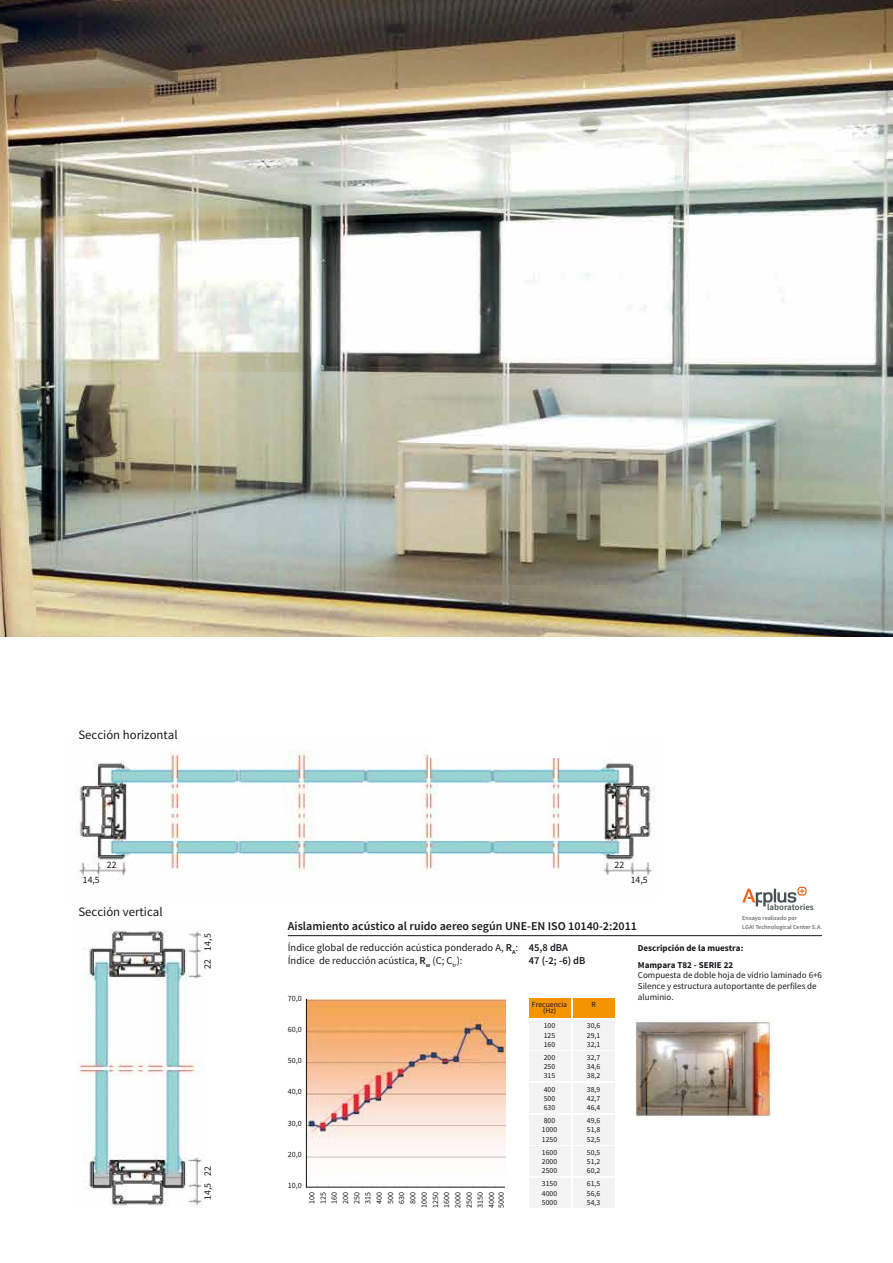
<style>
.page{position:relative;width:893px;height:1263px;background:#fff}
.page>*{position:absolute;margin:0;border:0;box-sizing:border-box;transform-origin:0 0}
.t1{font:12.75px "Source Sans Pro";color:#1a171c}
.t2{font:600 12px "Source Sans Pro";color:#1a171c}
.t3{font:10.5px "Source Sans Pro";color:#1a171c}
.t4{font:600 10.5px "Source Sans Pro";color:#1a171c}
.t5{font:9.75px "Source Sans Pro";color:#1a171c}
.t6{font:9px/10.8px "Source Sans Pro";color:#1a171c}
.t7{font:700 9px/16.8px "Source Sans Pro";color:#1a171c}
.t8{font:600 8.85px "Source Sans Pro";color:#455050}
.t9{font:7.95px/11.2px "Source Sans Pro";color:#1a171c;text-align:center}
.t10{font:7.65px/9.3px "Source Sans Pro";color:#1a171c;text-align:justify}
.t11{font:600 6.15px/9.3px "Source Sans Pro";color:#707172}
.t12{font:600 6.15px "Source Sans Pro";color:#1a171c}
.s1{font-weight:600}
</style>
<div class="page">
<img style="left:75px;top:750px;width:580px;height:130px">
<div style="left:429px;top:739px;width:184px;height:19px;background:#fff"></div>
<img style="left:0;top:0;width:893px;height:636px">
<svg style="left:742px;top:887px;width:65px;height:19px"></svg>
<hr style="left:288px;top:935px;width:534px;height:1px;background:#1a171c">
<img style="left:77px;top:930px;width:127px;height:277px">
<div style="left:529px;top:998px;width:41px;height:20px;background:#f39400"></div>
<div style="left:529px;top:1020px;width:41px;height:29px;background:#f3f3f3"></div>
<div style="left:529px;top:1051px;width:41px;height:30px;background:#f3f3f3"></div>
<div style="left:529px;top:1083px;width:41px;height:30px;background:#f3f3f3"></div>
<div style="left:529px;top:1115px;width:41px;height:29px;background:#f3f3f3"></div>
<div style="left:529px;top:1146px;width:41px;height:30px;background:#f3f3f3"></div>
<div style="left:529px;top:1178px;width:41px;height:29px;background:#f3f3f3"></div>
<div style="left:573px;top:998px;width:41px;height:20px;background:#f39400"></div>
<div style="left:573px;top:1020px;width:41px;height:29px;background:#f3f3f3"></div>
<div style="left:573px;top:1051px;width:41px;height:30px;background:#f3f3f3"></div>
<div style="left:573px;top:1083px;width:41px;height:30px;background:#f3f3f3"></div>
<div style="left:573px;top:1115px;width:41px;height:29px;background:#f3f3f3"></div>
<div style="left:573px;top:1146px;width:41px;height:30px;background:#f3f3f3"></div>
<div style="left:573px;top:1178px;width:41px;height:29px;background:#f3f3f3"></div>
<img style="left:635px;top:1020px;width:137px;height:98px">
<svg style="left:306px;top:999px;width:199px;height:189px"></svg>
<h1 class="t1" style="left:78px;top:727px;width:101px">Sección horizontal</h1>
<p class="t5" style="left:107px;top:859px;width:11px">22</p>
<p class="t5" style="left:615px;top:859px;width:11px">22</p>
<p class="t5" style="left:83px;top:873px;width:18px">14,5</p>
<p class="t5" style="left:631px;top:873px;width:18px">14,5</p>
<h1 class="t1" style="left:78px;top:904px;width:86px">Sección vertical</h1>
<p class="t5" style="left:202px;top:950px;width:18px;rotate:-90deg">14,5</p>
<p class="t5" style="left:202px;top:969px;width:11px;rotate:-90deg">22</p>
<p class="t5" style="left:202px;top:1175px;width:11px;rotate:-90deg">22</p>
<p class="t5" style="left:202px;top:1200px;width:18px;rotate:-90deg">14,5</p>
<h2 class="t2" style="left:288px;top:918px;width:351px">Aislamiento acústico al ruido aereo según UNE-EN ISO 10140-2:2011</h2>
<p class="t8" style="left:767px;top:901px;width:48px">laboratories</p>
<p class="t11" style="left:742px;top:913px;width:81px">Ensayo realizado por<br>LGAI Technological Center S.A.</p>
<h3 class="t3" style="left:288px;top:941px;width:226px">Índice global de reducción acústica ponderado A, <span class="s1">R</span></h3>
<h3 class="t4" style="left:529px;top:940px;width:41px">45,8 dBA</h3>
<p class="t12" style="left:512px;top:948px;width:8px">A<sup>:</sup></p>
<h3 class="t3" style="left:288px;top:954px;width:176px">Índice de reducción acústica, <span class="s1">R</span><sub>w</sub> (C; C<sub>tr</sub>):</h3>
<h3 class="t4" style="left:529px;top:953px;width:58px">47 (-2; -6) dB</h3>
<p class="t9" style="left:288px;top:992px;width:15px">70,0</p>
<p class="t9" style="left:288px;top:1024px;width:15px">60,0</p>
<p class="t9" style="left:288px;top:1055px;width:15px">50,0</p>
<p class="t9" style="left:288px;top:1086px;width:15px">40,0</p>
<p class="t9" style="left:288px;top:1117px;width:15px">30,0</p>
<p class="t9" style="left:288px;top:1148px;width:15px">20,0</p>
<p class="t9" style="left:288px;top:1180px;width:15px">10,0</p>
<p class="t9" style="left:306px;top:1207px;width:17px;rotate:-90deg">100<br>125<br>160<br>200<br>250<br>315<br>400<br>500<br>630<br>800<br>1000<br>1250<br>1600<br>2000<br>2500<br>3150<br>4000</p>
<p class="t9" style="left:496px;top:1207px;width:17px;rotate:-90deg">5000</p>
<p class="t10" style="left:532px;top:1001px;width:37px;line-height:6.6px;text-align:center">Frecuencia (Hz)</p>
<p class="t10" style="left:544px;top:1021px;width:13px">100<br>125<br>160</p>
<p class="t10" style="left:544px;top:1053px;width:13px">200<br>250<br>315</p>
<p class="t10" style="left:544px;top:1084px;width:13px">400<br>500<br>630</p>
<p class="t10" style="left:542px;top:1116px;width:17px;text-align:left">800<br>1000<br>1250</p>
<p class="t10" style="left:542px;top:1148px;width:17px">1600<br>2000<br>2500</p>
<p class="t10" style="left:542px;top:1179px;width:17px">3150<br>4000<br>5000</p>
<p class="t10" style="left:591px;top:1000px;width:6px">R</p>
<p class="t10" style="left:587px;top:1021px;width:15px">30,6<br>29,1<br>32,1</p>
<p class="t10" style="left:587px;top:1053px;width:15px">32,7<br>34,6<br>38,2</p>
<p class="t10" style="left:587px;top:1084px;width:15px">38,9<br>42,7<br>46,4</p>
<p class="t10" style="left:587px;top:1116px;width:15px">49,6<br>51,8<br>52,5</p>
<p class="t10" style="left:587px;top:1148px;width:15px">50,5<br>51,2<br>60,2</p>
<p class="t10" style="left:587px;top:1179px;width:15px">61,5<br>56,6<br>54,3</p>
<p class="t7" style="left:638px;top:940px;width:107px">Descripción de la muestra:<br>Mampara T82 - SERIE 22</p>
<p class="t6" style="left:638px;top:970px;width:186px">Compuesta de doble hoja de vidrio laminado 6+6<br>Silence y estructura autoportante de perfiles de aluminio.</p>
</div>
